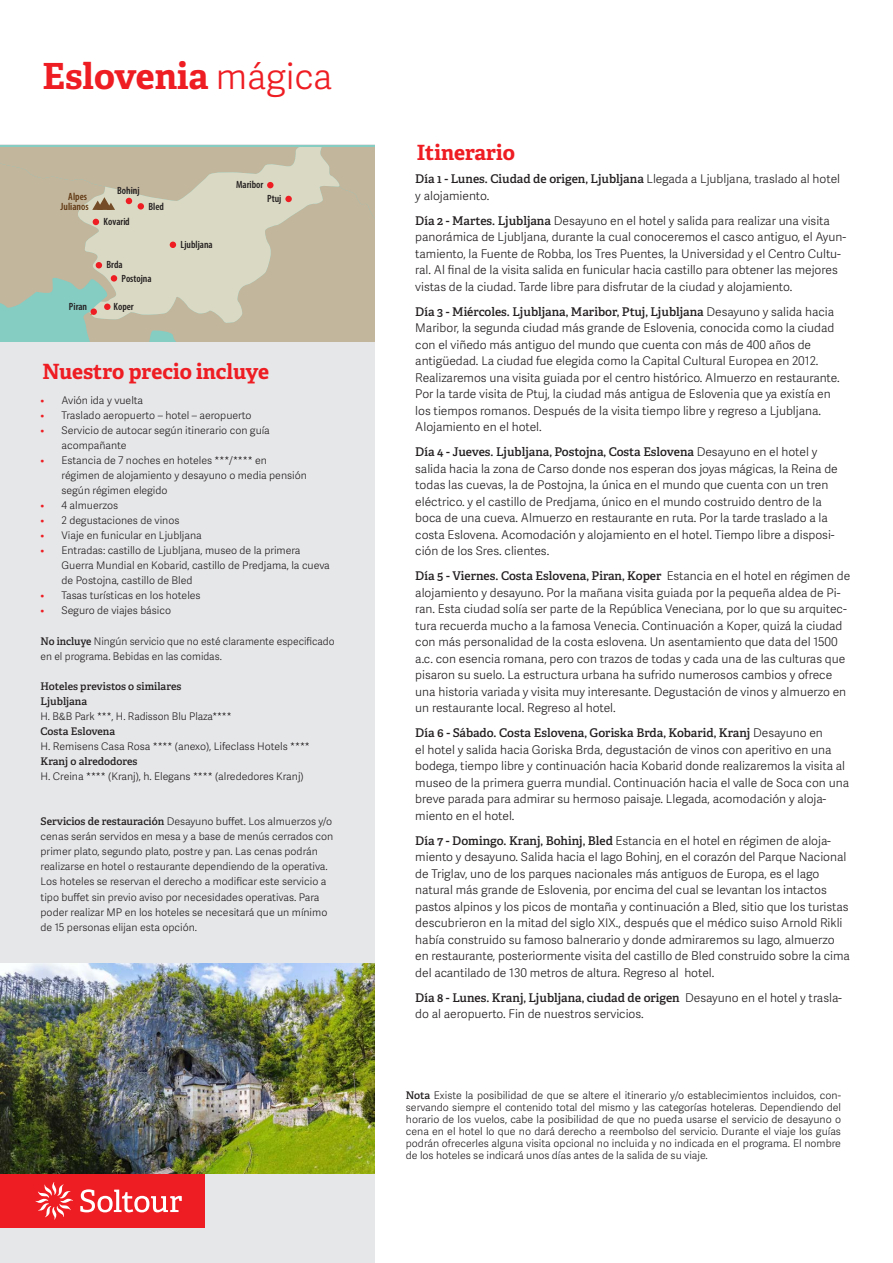
<style>
.page{position:relative;width:893px;height:1263px;background:#fff}
.page>*{position:absolute;margin:0;border:0;box-sizing:border-box;transform-origin:0 0}
.t1{font:700 36px "Adelle";color:#ee1d23}
.t2{font:700 21px "Adelle";color:#ee1d23}
.t3{font:300 12px/16.5px "Adelle Sans";color:#231f20}
.t4{font:300 10.5px/15px "Adelle Sans";color:#231f20}
.t5{font:600 condensed 10.5px "Myriad Pro";color:#231f20}
.t6{font:600 10.5px "Adelle";color:#231f20}
.t7{font:600 condensed 10.5px/10.5px "Myriad Pro";color:#603711;text-align:center}
.s1{font-family:"Adelle Sans";font-weight:300}
.s2{color:#ee1d23}
.s3{font-family:"Adelle";font-weight:600}
</style>
<div class="page">
<div style="left:0;top:144px;width:374px;height:1119px;background:#e6e7e9"></div>
<div style="left:0;top:1174px;width:204px;height:54px;background:#ee1d23"></div>
<svg style="left:35px;top:1182px;width:147px;height:38px"></svg>
<div style="left:0;top:147px;width:374px;height:194px;background:#85ccc2"></div>
<div style="left:85px;top:321px;width:289px;height:20px;background:#c2b69d"></div>
<svg style="left:0;top:147px;width:374px;height:174px;background:#c8c3ac"></svg>
<img style="left:0;top:964px;width:374px;height:210px">
<p class="t1" style="left:43px;top:53px;width:291px">Eslovenia <span class="s1">mágica</span></p>
<p class="t7" style="left:61px;top:191px;width:30px">Alpes<br>Julianos</p>
<p class="t5" style="left:117px;top:184px;width:24px">Bohinj</p>
<p class="t5" style="left:104px;top:215px;width:28px">Kovarid</p>
<p class="t5" style="left:148px;top:200px;width:17px">Bled</p>
<p class="t5" style="left:107px;top:258px;width:18px">Brda</p>
<p class="t5" style="left:122px;top:272px;width:32px">Postojna</p>
<p class="t5" style="left:69px;top:300px;width:20px">Piran</p>
<p class="t5" style="left:113px;top:300px;width:22px">Koper</p>
<p class="t5" style="left:181px;top:238px;width:34px">Ljubljana</p>
<p class="t5" style="left:236px;top:178px;width:29px">Maribor</p>
<p class="t5" style="left:267px;top:192px;width:16px">Ptuj</p>
<p class="t2" style="left:43px;top:358px;width:228px">Nuestro precio incluye</p>
<p class="t4" style="left:41px;top:392px;width:104px"><span class="s2">•</span> Avión ida y vuelta</p>
<p class="t4" style="left:41px;top:407px;width:213px"><span class="s2">•</span> Traslado aeropuerto – hotel – aeropuerto</p>
<p class="t4" style="left:62px;top:422px;width:210px;text-indent:-21px"><span class="s2">•</span> Servicio de autocar según itinerario con guía acompañante</p>
<p class="t4" style="left:62px;top:452px;width:247px;text-indent:-21px"><span class="s2">•</span> Estancia de 7 noches en hoteles ***/**** en régimen de alojamiento y desayuno o media pensión según régimen elegido</p>
<p class="t4" style="left:41px;top:497px;width:79px"><span class="s2">•</span> 4 almuerzos</p>
<p class="t4" style="left:41px;top:512px;width:140px"><span class="s2">•</span> 2 degustaciones de vinos</p>
<p class="t4" style="left:41px;top:527px;width:163px"><span class="s2">•</span> Viaje en funicular en Ljubljana</p>
<p class="t4" style="left:62px;top:542px;width:270px;text-indent:-21px"><span class="s2">•</span> Entradas: castillo de Ljubljana, museo de la primera<br>Guerra Mundial en Kobarid, castillo de Predjama, la cueva de Postojna, castillo de Bled</p>
<p class="t4" style="left:41px;top:587px;width:162px"><span class="s2">•</span> Tasas turísticas en los hoteles</p>
<p class="t4" style="left:41px;top:602px;width:132px"><span class="s2">•</span> Seguro de viajes básico</p>
<p class="t4" style="left:41px;top:634px;width:295px"><span class="s3">No incluye</span> Ningún servicio que no esté claramente especificado en el programa. Bebidas en las comidas.</p>
<p class="t6" style="left:41px;top:680px;width:142px">Hoteles previstos o similares</p>
<p class="t6" style="left:41px;top:695px;width:48px">Ljubljana</p>
<p class="t4" style="left:41px;top:709px;width:192px">H. B&amp;B Park ***, H. Radisson Blu Plaza****<br><span class="s3">Costa Eslovena</span></p>
<p class="t4" style="left:41px;top:739px;width:271px">H. Remisens Casa Rosa **** (anexo), Lifeclass Hotels ****<br><span class="s3">Kranj o alredodores</span></p>
<p class="t4" style="left:41px;top:769px;width:265px">H. Creina **** (Kranj), h. Elegans **** (alrededores Kranj)</p>
<p class="t4" style="left:41px;top:814px;width:294px"><span class="s3">Servicios de restauración</span> Desayuno buffet. Los almuerzos y/o cenas serán servidos en mesa y a base de menús cerrados con primer plato, segundo plato, postre y pan. Las cenas podrán realizarse en hotel o restaurante dependiendo de la operativa.<br>Los hoteles se reservan el derecho a modificar este servicio a tipo buffet sin previo aviso por necesidades operativas. Para poder realizar MP en los hoteles se necesitará que un mínimo de 15 personas elijan esta opción.</p>
<p class="t2" style="left:417px;top:139px;width:100px">Itinerario</p>
<p class="t3" style="left:415px;top:170px;width:426px"><span class="s3">Día 1 - Lunes. Ciudad de origen, Ljubljana</span> Llegada a Ljubljana, traslado al hotel y alojamiento.</p>
<p class="t3" style="left:415px;top:212px;width:432px"><span class="s3">Día 2 - Martes. Ljubljana</span> Desayuno en el hotel y salida para realizar una visita panorámica de Ljubljana, durante la cual conoceremos el casco antiguo, el Ayun&shy;tamiento, la Fuente de Robba, los Tres Puentes, la Universidad y el Centro Cultu&shy;ral. Al final de la visita salida en funicular hacia castillo para obtener las mejores vistas de la ciudad. Tarde libre para disfrutar de la ciudad y alojamiento.</p>
<p class="t3" style="left:415px;top:303px;width:426px"><span class="s3">Día 3 - Miércoles. Ljubljana, Maribor, Ptuj, Ljubljana</span> Desayuno y salida hacia Maribor, la segunda ciudad más grande de Eslovenia, conocida como la ciudad con el viñedo más antiguo del mundo que cuenta con más de 400 años de antigüedad. La ciudad fue elegida como la Capital Cultural Europea en 2012.<br>Realizaremos una visita guiada por el centro histórico. Almuerzo en restaurante.<br>Por la tarde visita de Ptuj, la ciudad más antigua de Eslovenia que ya existía en los tiempos romanos. Después de la visita tiempo libre y regreso a Ljubljana.<br>Alojamiento en el hotel.</p>
<p class="t3" style="left:415px;top:443px;width:424px"><span class="s3">Día 4 - Jueves. Ljubljana, Postojna, Costa Eslovena</span> Desayuno en el hotel y salida hacia la zona de Carso donde nos esperan dos joyas mágicas, la Reina de todas las cuevas, la de Postojna, la única en el mundo que cuenta con un tren eléctrico. y el castillo de Predjama, único en el mundo costruido dentro de la boca de una cueva. Almuerzo en restaurante en ruta. Por la tarde traslado a la costa Eslovena. Acomodación y alojamiento en el hotel. Tiempo libre a disposi&shy;ción de los Sres. clientes.</p>
<p class="t3" style="left:415px;top:567px;width:437px"><span class="s3">Día 5 - Viernes. Costa Eslovena, Piran, Koper</span> Estancia en el hotel en régimen de alojamiento y desayuno. Por la mañana visita guiada por la pequeña aldea de Pi&shy;ran. Esta ciudad solía ser parte de la República Veneciana, por lo que su arquitec&shy;tura recuerda mucho a la famosa Venecia. Continuación a Koper, quizá la ciudad con más personalidad de la costa eslovena. Un asentamiento que data del 1500 a.c. con esencia romana, pero con trazos de todas y cada una de las culturas que pisaron su suelo. La estructura urbana ha sufrido numerosos cambios y ofrece una historia variada y visita muy interesante. Degustación de vinos y almuerzo en un restaurante local. Regreso al hotel.</p>
<p class="t3" style="left:415px;top:724px;width:435px"><span class="s3">Día 6 - Sábado. Costa Eslovena, Goriska Brda, Kobarid, Kranj</span> Desayuno en<br>el hotel y salida hacia Goriska Brda, degustación de vinos con aperitivo en una bodega, tiempo libre y continuación hacia Kobarid donde realizaremos la visita al museo de la primera guerra mundial. Continuación hacia el valle de Soca con una breve parada para admirar su hermoso paisaje. Llegada, acomodación y aloja&shy;miento en el hotel.</p>
<p class="t3" style="left:415px;top:832px;width:436px"><span class="s3">Día 7 - Domingo. Kranj, Bohinj, Bled</span> Estancia en el hotel en régimen de aloja&shy;miento y desayuno. Salida hacia el lago Bohinj, en el corazón del Parque Nacional de Triglav, uno de los parques nacionales más antiguos de Europa, es el lago natural más grande de Eslovenia, por encima del cual se levantan los intactos pastos alpinos y los picos de montaña y continuación a Bled, sitio que los turistas descubrieron en la mitad del siglo XIX., después que el médico suiso Arnold Rikli había construido su famoso balnerario y donde admiraremos su lago, almuerzo en restaurante, posteriormente visita del castillo de Bled construido sobre la cima del acantilado de 130 metros de altura. Regreso al hotel.</p>
<p class="t3" style="left:415px;top:989px;width:428px"><span class="s3">Día 8 - Lunes. Kranj, Ljubljana, ciudad de origen</span> Desayuno en el hotel y trasla&shy;do al aeropuerto. Fin de nuestros servicios.</p>
<p class="t4" style="left:406px;top:1089px;width:437px;line-height:12px;text-align:justify"><span class="s3">Nota</span> Existe la posibilidad de que se altere el itinerario y/o establecimientos incluidos, con&shy;servando siempre el contenido total del mismo y las categorías hoteleras. Dependiendo del horario de los vuelos, cabe la posibilidad de que no pueda usarse el servicio de desayuno o cena en el hotel lo que no dará derecho a reembolso del servicio. Durante el viaje los guías podrán ofrecerles alguna visita opcional no incluida y no indicada en el programa. El nombre de los hoteles se indicará unos días antes de la salida de su viaje.</p>
</div>
